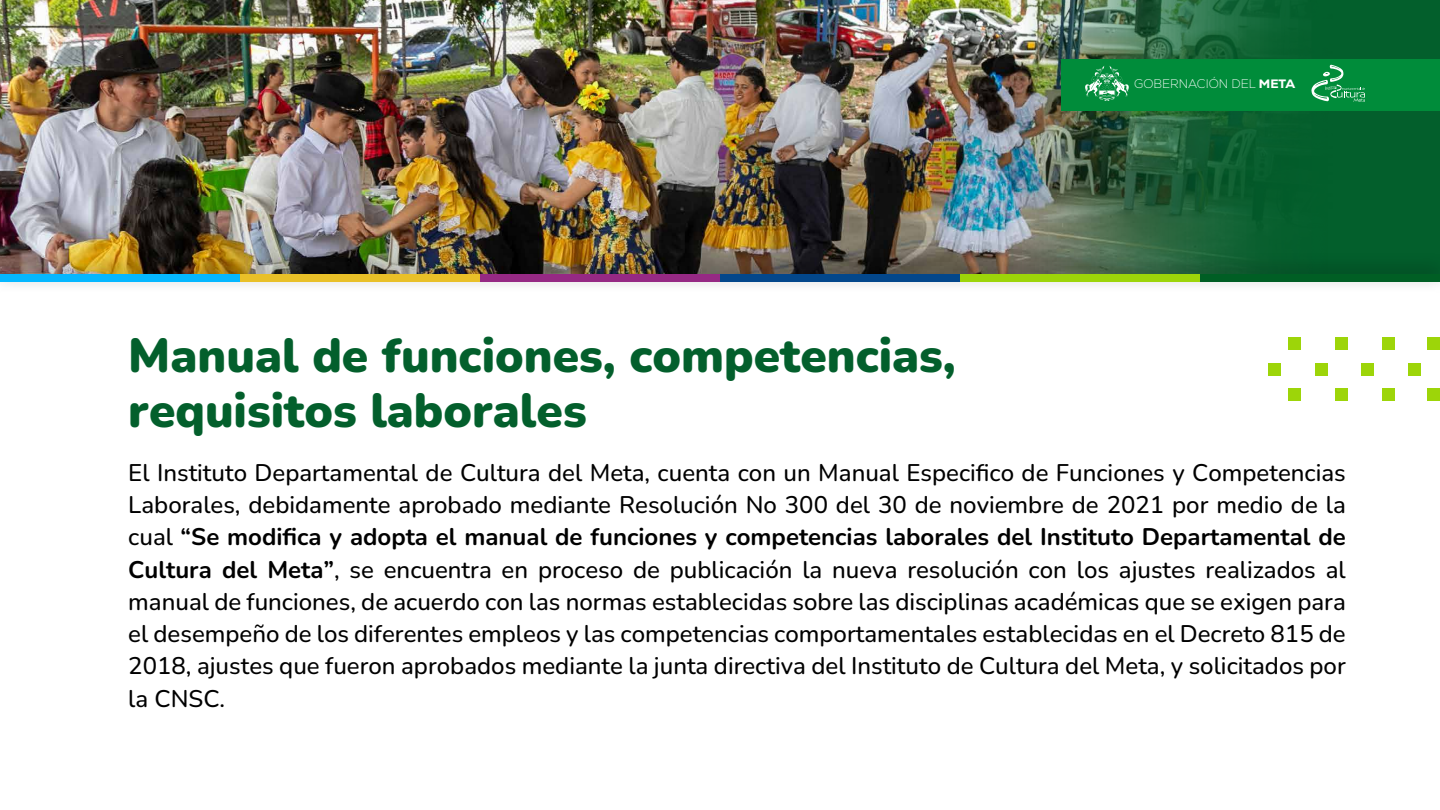
<style>
.page{position:relative;width:1440px;height:810px;background:#fff}
.page>*{position:absolute;margin:0;border:0;box-sizing:border-box;transform-origin:0 0}
.t1{font:900 47.62px/54.8px "Nunito";color:#035f2c}
.t2{font:500 24px/32.2px "Nunito";color:#000;text-align:justify}
.t3{font:200 12.38px "Nexa";color:#fff}
.s1{font-weight:800}
.s2{font-weight:700}
</style>
<div class="page">
<div style="left:0;top:0;width:1440px;height:278px;background:#035f2c"></div>
<img style="left:0;top:0;width:1277px;height:246px">
<div style="left:1061px;top:59px;width:379px;height:52px;background:#008c3a"></div>
<svg style="left:1085px;top:66px;width:44px;height:35px"></svg>
<svg style="left:1311px;top:65px;width:54px;height:37px"></svg>
<img style="left:0;top:246px;width:1437px;height:39px">
<div style="left:1200px;top:274px;width:240px;height:8px;background:#005e24"></div>
<div style="left:960px;top:274px;width:240px;height:8px;background:#9dd509"></div>
<div style="left:720px;top:274px;width:240px;height:8px;background:#03478b"></div>
<div style="left:480px;top:274px;width:240px;height:8px;background:#962984"></div>
<div style="left:240px;top:274px;width:240px;height:8px;background:#e9c028"></div>
<div style="left:0;top:274px;width:240px;height:8px;background:#05b7ff"></div>
<div style="left:1382px;top:337px;width:13px;height:13px;background:#9dd509"></div>
<div style="left:1382px;top:388px;width:13px;height:13px;background:#9dd509"></div>
<div style="left:1335px;top:337px;width:13px;height:13px;background:#9dd509"></div>
<div style="left:1335px;top:388px;width:13px;height:13px;background:#9dd509"></div>
<div style="left:1288px;top:337px;width:13px;height:13px;background:#9dd509"></div>
<div style="left:1288px;top:388px;width:13px;height:13px;background:#9dd509"></div>
<div style="left:1427px;top:337px;width:13px;height:13px;background:#9dd509"></div>
<div style="left:1427px;top:388px;width:13px;height:13px;background:#9dd509"></div>
<div style="left:1408px;top:363px;width:13px;height:13px;background:#9dd509"></div>
<div style="left:1361px;top:363px;width:13px;height:13px;background:#9dd509"></div>
<div style="left:1315px;top:363px;width:13px;height:13px;background:#9dd509"></div>
<div style="left:1268px;top:363px;width:13px;height:13px;background:#9dd509"></div>
<p class="t3" style="left:1134px;top:77px;width:162px">GOBERNACIÓN DEL <span class="s1">META</span></p>
<h1 class="t1" style="left:128px;top:326px;width:829px">Manual de funciones, competencias, requisitos laborales</h1>
<p class="t2" style="left:128px;top:455px;width:1219px">El Instituto Departamental de Cultura del Meta, cuenta con un Manual Especifico de Funciones y Competencias Laborales, debidamente aprobado mediante Resolución No 300 del 30 de noviembre de 2021 por medio de la cual <span class="s2">“Se modifica y adopta el manual de funciones y competencias laborales del Instituto Departamental de Cultura del Meta”</span>, se encuentra en proceso de publicación la nueva resolución con los ajustes realizados al manual de funciones, de acuerdo con las normas establecidas sobre las disciplinas académicas que se exigen para el desempeño de los diferentes empleos y las competencias comportamentales establecidas en el Decreto 815 de 2018, ajustes que fueron aprobados mediante la junta directiva del Instituto de Cultura del Meta, y solicitados por la CNSC.</p>
</div>
